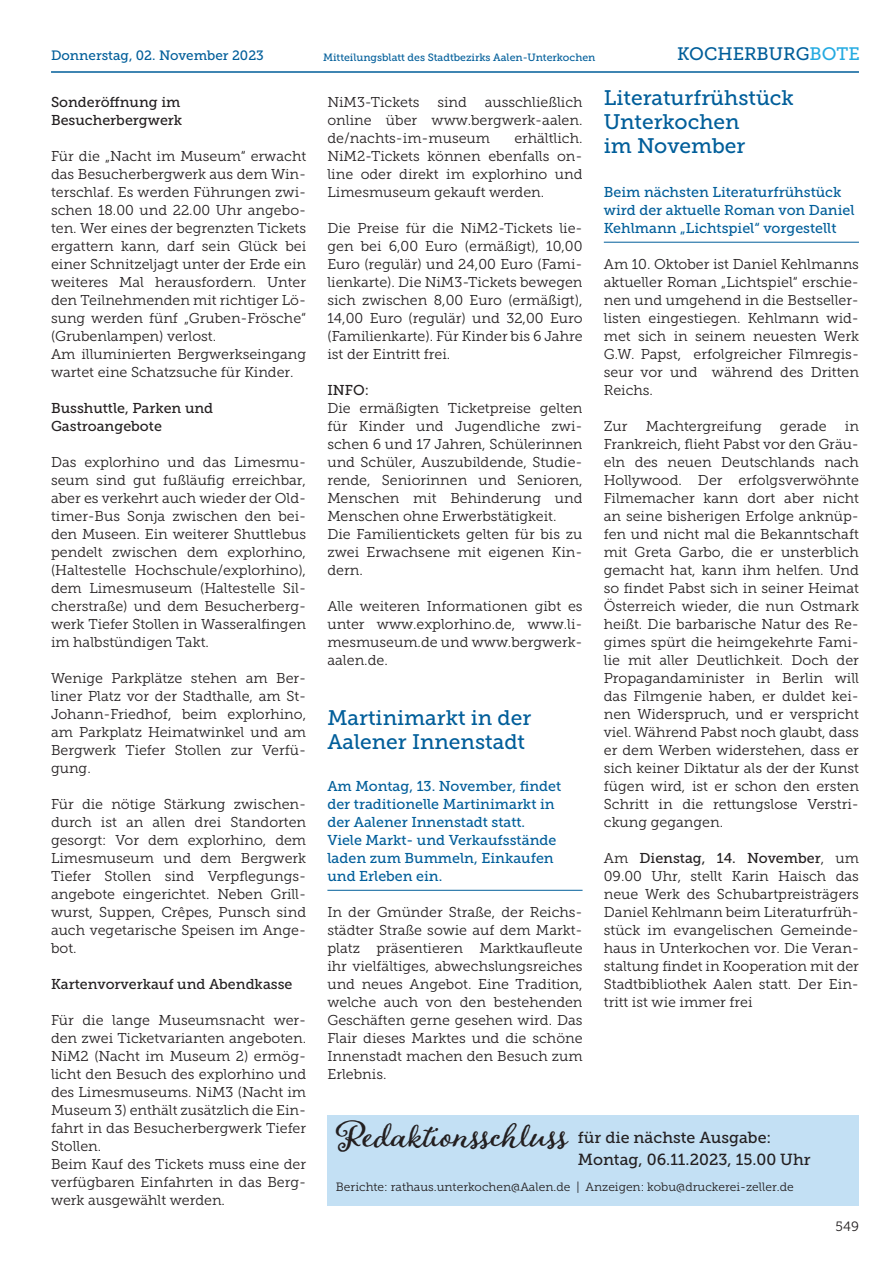
<style>
.page{position:relative;width:893px;height:1263px;background:#fff}
.page>*{position:absolute;margin:0;border:0;box-sizing:border-box;transform-origin:0 0}
.t1{font:43.05px "Adorn Bouquet";color:#231f20}
.t2{font:21px/24px "Museo Slab 500";color:#005e9a}
.t3{font:18px "Museo Slab 500";color:#005e9a}
.t4{font:16.05px/21.6px "Museo Slab 500";color:#231f20}
.t5{font:14.25px/18px "Museo Slab 300";color:#231f20;text-align:justify}
.t6{font:14.25px/18px "Museo Slab 500";color:#005e9a}
.t7{font:14.25px/18px "Museo Slab 500";color:#231f20}
.t8{font:13.5px "Museo Slab 500";color:#005e9a}
.t9{font:13.5px "Museo Slab 300";color:#231f20}
.t10{font:12px "Museo Slab 300";color:#231f20}
.t11{font:10.5px "Museo Slab 500";color:#005e9a}
.s1{color:#24aae1}
.s2{font-family:"Museo Slab 300"}
</style>
<div class="page">
<hr style="left:51px;top:71px;width:808px;height:2px;background:#005e9a">
<hr style="left:327px;top:890px;width:256px;height:1px;background:#005e9a">
<hr style="left:604px;top:242px;width:255px;height:1px;background:#005e9a">
<div style="left:327px;top:1115px;width:532px;height:90px;background:#c3e0f4"></div>
<p class="t8" style="left:51px;top:48px;width:214px">Donnerstag, 02. November 2023</p>
<p class="t11" style="left:323px;top:51px;width:274px">Mitteilungsblatt des Stadtbezirks Aalen-Unterkochen</p>
<p class="t3" style="left:677px;top:44px;width:184px">KOCHERBURG<span class="s1">BOTE</span></p>
<p class="t7" style="left:51px;top:93px;width:133px">Sonderöffnung im<br>Besucherbergwerk</p>
<p class="t5" style="left:51px;top:147px;width:257px;text-align:left">Für die „Nacht im Museum“ erwacht das Besucherbergwerk aus dem Win&shy;terschlaf. Es werden Führungen zwi&shy;schen 18.00 und 22.00 Uhr angebo&shy;ten. Wer eines der begrenzten Tickets ergattern kann, darf sein Glück bei einer Schnitzeljagt unter der Erde ein weiteres Mal herausfordern. Unter den Teilnehmenden mit richtiger Lö&shy;sung werden fünf „Gruben-Frösche“ (Grubenlampen) verlost.<br>Am illuminierten Bergwerkseingang wartet eine Schatzsuche für Kinder.</p>
<p class="t7" style="left:51px;top:399px;width:164px">Busshuttle, Parken und<br>Gastroangebote</p>
<p class="t5" style="left:51px;top:453px;width:257px">Das explorhino und das Limesmu&shy;seum sind gut fußläufig erreichbar, aber es verkehrt auch wieder der Old&shy;timer-Bus Sonja zwischen den bei&shy;den Museen. Ein weiterer Shuttlebus pendelt zwischen dem explorhino, (Haltestelle Hochschule/explorhino), dem Limesmuseum (Haltestelle Sil&shy;cherstraße) und dem Besucherberg&shy;werk Tiefer Stollen in Wasseralfingen im halbstündigen Takt.</p>
<p class="t5" style="left:51px;top:669px;width:257px">Wenige Parkplätze stehen am Ber&shy;liner Platz vor der Stadthalle, am St-Johann-Friedhof, beim explorhino, am Parkplatz Heimatwinkel und am Bergwerk Tiefer Stollen zur Verfü&shy;gung.</p>
<p class="t5" style="left:51px;top:795px;width:257px">Für die nötige Stärkung zwischen&shy;durch ist an allen drei Standorten gesorgt: Vor dem explorhino, dem Limesmuseum und dem Bergwerk Tiefer Stollen sind Verpflegungs&shy;angebote eingerichtet. Neben Grill&shy;wurst, Suppen, Crêpes, Punsch sind auch vegetarische Speisen im Ange&shy;bot.</p>
<p class="t7" style="left:51px;top:975px;width:243px">Kartenvorverkauf und Abendkasse</p>
<p class="t5" style="left:51px;top:1011px;width:257px;text-align:left">Für die lange Museumsnacht wer&shy;den zwei Ticketvarianten angeboten.<br>NiM2 (Nacht im Museum 2) ermög&shy;licht den Besuch des explorhino und des Limesmuseums. NiM3 (Nacht im<br>Museum 3) enthält zusätzlich die Ein&shy;fahrt in das Besucherbergwerk Tiefer<br>Stollen.<br>Beim Kauf des Tickets muss eine der verfügbaren Einfahrten in das Berg&shy;werk ausgewählt werden.</p>
<p class="t5" style="left:327px;top:93px;width:257px">NiM3-Tickets sind ausschließlich online über www.bergwerk-aalen. de/nachts-im-museum</p>
<p class="t5" style="left:327px;top:129px;width:257px;text-indent:187px">erhältlich.<br>NiM2-Tickets können ebenfalls on&shy;line oder direkt im explorhino und Limesmuseum gekauft werden.</p>
<p class="t5" style="left:327px;top:219px;width:257px">Die Preise für die NiM2-Tickets lie&shy;gen bei 6,00 Euro (ermäßigt), 10,00<br>Euro (regulär) und 24,00 Euro (Fami&shy;lienkarte). Die NiM3-Tickets bewegen sich zwischen 8,00 Euro (ermäßigt), 14,00 Euro (regulär) und 32,00 Euro (Familienkarte). Für Kinder bis 6 Jahre ist der Eintritt frei.</p>
<p class="t7" style="left:327px;top:381px;width:43px">INFO:</p>
<p class="t5" style="left:327px;top:399px;width:257px;text-align:left">Die ermäßigten Ticketpreise gelten für Kinder und Jugendliche zwi&shy;schen 6 und 17 Jahren, Schülerinnen und Schüler, Auszubildende, Studie&shy;rende, Seniorinnen und Senioren,<br>Menschen mit Behinderung und<br>Menschen ohne Erwerbstätigkeit.<br>Die Familientickets gelten für bis zu zwei Erwachsene mit eigenen Kin&shy;dern.</p>
<p class="t5" style="left:327px;top:597px;width:257px">Alle weiteren Informationen gibt es unter www.explorhino.de, www.li&shy;mesmuseum.de und www.bergwerk&shy;aalen.de.</p>
<h2 class="t2" style="left:327px;top:706px;width:205px">Martinimarkt in der<br>Aalener Innenstadt</h2>
<p class="t6" style="left:327px;top:777px;width:235px">Am Montag, 13. November, findet der traditionelle Martinimarkt in der Aalener Innenstadt statt.<br>Viele Markt- und Verkaufsstände laden zum Bummeln, Einkaufen und Erleben ein.</p>
<p class="t5" style="left:327px;top:903px;width:257px">In der Gmünder Straße, der Reichs&shy;städter Straße sowie auf dem Markt&shy;platz präsentieren Marktkaufleute ihr vielfältiges, abwechslungsreiches und neues Angebot. Eine Tradition, welche auch von den bestehenden Geschäften gerne gesehen wird. Das Flair dieses Marktes und die schöne Innenstadt machen den Besuch zum Erlebnis.</p>
<h2 class="t2" style="left:604px;top:86px;width:192px">Literaturfrühstück<br>Unterkochen<br>im November</h2>
<p class="t6" style="left:604px;top:183px;width:252px">Beim nächsten Literaturfrühstück wird der aktuelle Roman von Daniel<br>Kehlmann „Lichtspiel“ vorgestellt</p>
<p class="t5" style="left:604px;top:255px;width:257px">Am 10. Oktober ist Daniel Kehlmanns aktueller Roman „Lichtspiel“ erschie&shy;nen und umgehend in die Bestseller&shy;listen eingestiegen. Kehlmann wid&shy;met sich in seinem neuesten Werk G.W. Papst, erfolgreicher Filmregis&shy;seur vor und während des Dritten Reichs.</p>
<p class="t5" style="left:604px;top:417px;width:25px">Zur</p>
<p class="t5" style="left:646px;top:417px;width:117px">Machtergreifung</p>
<p class="t5" style="left:780px;top:417px;width:48px">gerade</p>
<p class="t5" style="left:604px;top:417px;width:257px;text-indent:241px">in Frankreich, flieht Pabst vor den Gräu&shy;eln des neuen Deutschlands nach Hollywood. Der erfolgsverwöhnte Filmemacher kann dort aber nicht an seine bisherigen Erfolge anknüp&shy;fen und nicht mal die Bekanntschaft mit Greta Garbo, die er unsterblich gemacht hat, kann ihm helfen. Und so findet Pabst sich in seiner Heimat Österreich wieder, die nun Ostmark heißt. Die barbarische Natur des Re&shy;gimes spürt die heimgekehrte Fami&shy;lie mit aller Deutlichkeit. Doch der Propagandaminister in Berlin will das Filmgenie haben, er duldet kei&shy;nen Widerspruch, und er verspricht viel. Während Pabst noch glaubt, dass er dem Werben widerstehen, dass er sich keiner Diktatur als der der Kunst fügen wird, ist er schon den ersten Schritt in die rettungslose Verstri&shy;ckung gegangen.</p>
<p class="t7" style="left:604px;top:849px;width:257px"><span class="s2">Am</span> Dienstag, 14. November<span class="s2">, um</span></p>
<p class="t5" style="left:604px;top:867px;width:257px">09.00 Uhr, stellt Karin Haisch das neue Werk des Schubartpreisträgers Daniel Kehlmann beim Literaturfrüh&shy;stück im evangelischen Gemeinde&shy;haus in Unterkochen vor. Die Veran&shy;staltung findet in Kooperation mit der Stadtbibliothek Aalen statt. Der Ein&shy;tritt ist wie immer frei</p>
<h1 class="t1" style="left:336px;top:1106px;width:234px">Redaktionsschluss</h1>
<p class="t4" style="left:578px;top:1127px;width:234px">für die nächste Ausgabe:<br>Montag, 06.11.2023, 15.00 Uhr</p>
<p class="t10" style="left:336px;top:1180px;width:459px">Berichte: rathaus.unterkochen@Aalen.de | Anzeigen: kobu@druckerei-zeller.de</p>
<p class="t9" style="left:836px;top:1218px;width:25px">549</p>
</div>
